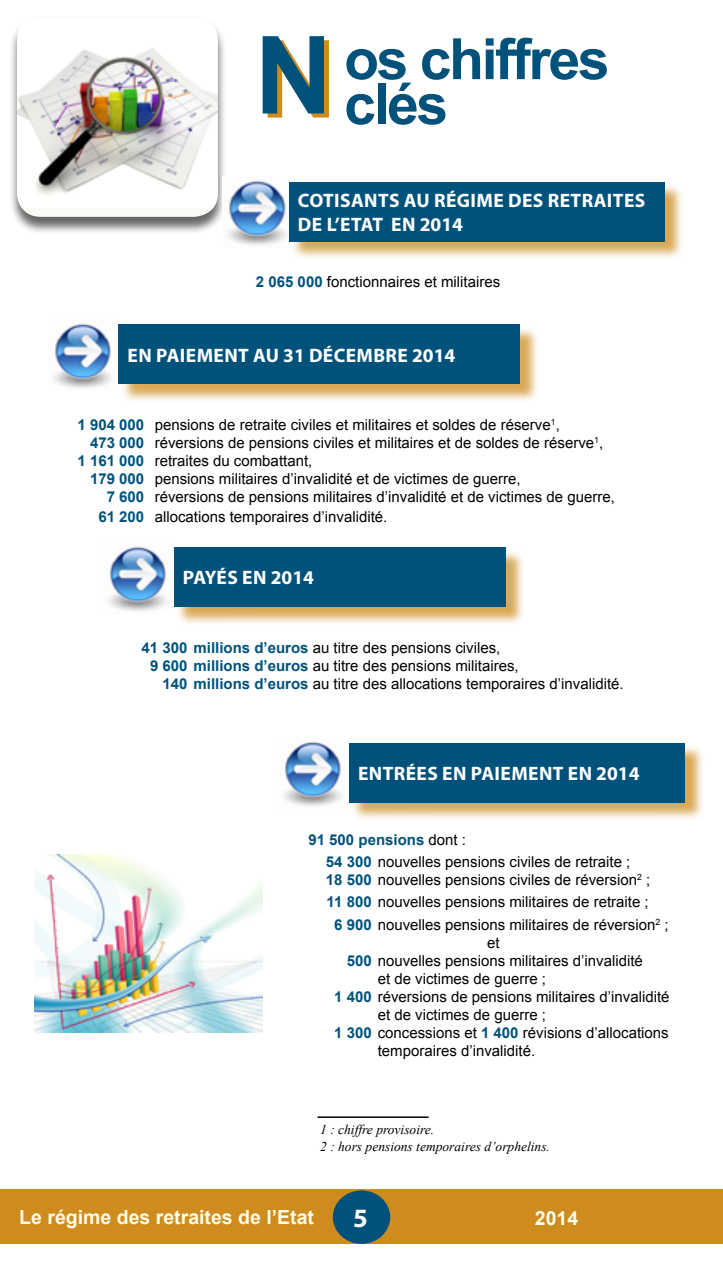
<style>
.page{position:relative;width:723px;height:1263px;background:#fff}
.page>*{position:absolute;margin:0;border:0;box-sizing:border-box;transform-origin:0 0}
.t1{font:700 57px/45px "Arial";letter-spacing:-.04em;color:#00527b}
.t2{font:700 26.55px "Myriad Pro";color:#fff}
.t3{font:700 19.5px/23.4px "Myriad Pro";letter-spacing:.02em;color:#fff}
.t4{font:700 19.5px "Arial";color:#fffde9}
.t5{font:700 19.5px "Myriad Pro";color:#fff}
.t6{font:15px/22.2px "Arial";color:#000}
.t7{font:italic 13.5px/16.2px "Times New Roman";color:#000}
.s1{font-weight:700;color:#00527b}
</style>
<div class="page">
<div style="left:0;top:1189px;width:723px;height:55px;background:#ce8c1e"></div>
<div style="left:333px;top:1190px;width:57px;height:54px;background:#00527c;border-radius:50%"></div>
<img style="left:34px;top:854px;width:229px;height:178px">
<div style="left:352px;top:745px;width:352px;height:75px;background:#ce8c1e;opacity:.75"></div>
<div style="left:349px;top:743px;width:336px;height:59px;background:#00527b"></div>
<img style="left:283px;top:741px;width:59px;height:65px">
<div style="left:9px;top:17px;width:218px;height:218px;background:#000;opacity:.6"></div>
<div style="left:17px;top:16px;width:201px;height:201px;background:#f8fbf4;border-radius:24px"></div>
<img style="left:17px;top:18px;width:201px;height:190px">
<div style="left:121px;top:327px;width:417px;height:75px;background:#ce8c1e;opacity:.75"></div>
<div style="left:119px;top:325px;width:401px;height:59px;background:#00527b"></div>
<img style="left:53px;top:323px;width:59px;height:65px">
<div style="left:177px;top:550px;width:348px;height:75px;background:#ce8c1e;opacity:.75"></div>
<div style="left:174px;top:547px;width:332px;height:60px;background:#00527b"></div>
<img style="left:108px;top:546px;width:59px;height:65px">
<hr style="left:317px;top:1116px;width:111px;height:2px;background:#000">
<div style="left:292px;top:184px;width:391px;height:75px;background:#ce8c1e;opacity:.75"></div>
<div style="left:289px;top:182px;width:376px;height:59px;background:#00527b"></div>
<img style="left:223px;top:177px;width:64px;height:68px">
<h1 class="t1" style="left:255px;top:38px;width:356px;text-indent:89px">os chiffres<br><sup>N</sup> clés</h1>
<h3 class="t3" style="left:298px;top:188px;width:349px">COTISANTS AU RÉGIME DES RETRAITES<br>DE L’ETAT EN 2014</h3>
<p class="t6" style="left:256px;top:271px;width:246px"><span class="s1">2 065 000</span> fonctionnaires et militaires</p>
<h3 class="t3" style="left:128px;top:343px;width:329px">EN PAIEMENT AU 31 DÉCEMBRE 2014</h3>
<p class="t6" style="left:77px;top:414px;width:484px"><span class="s1">1 904 000</span> pensions de retraite civiles et militaires et soldes de réserve<sup>1</sup>,</p>
<p class="t6" style="left:90px;top:432px;width:515px"><span class="s1">473 000</span> réversions de pensions civiles et militaires et de soldes de réserve<sup>1</sup>,</p>
<p class="t6" style="left:77px;top:450px;width:236px"><span class="s1">1 161 000</span> retraites du combattant,</p>
<p class="t6" style="left:90px;top:468px;width:432px"><span class="s1">179 000</span> pensions militaires d’invalidité et de victimes de guerre,</p>
<p class="t6" style="left:107px;top:486px;width:510px"><span class="s1">7 600</span> réversions de pensions militaires d’invalidité et de victimes de guerre,</p>
<p class="t6" style="left:98px;top:506px;width:290px"><span class="s1">61 200</span> allocations temporaires d’invalidité.</p>
<h3 class="t5" style="left:183px;top:565px;width:133px">PAYÉS EN 2014</h3>
<p class="t6" style="left:142px;top:636px;width:360px"><span class="s1">41 300 millions d’euros</span> au titre des pensions civiles,</p>
<p class="t6" style="left:150px;top:654px;width:370px"><span class="s1">9 600 millions d’euros</span> au titre des pensions militaires,</p>
<p class="t6" style="left:162px;top:672px;width:463px"><span class="s1">140 millions d’euros</span> au titre des allocations temporaires d’invalidité.</p>
<h3 class="t3" style="left:358px;top:761px;width:283px">ENTRÉES EN PAIEMENT EN 2014</h3>
<p class="t6" style="left:326px;top:829px;width:306px;text-indent:-17px"><span class="s1">91 500 pensions</span> dont :<br><span class="s1">54 300</span> nouvelles pensions civiles de retraite ;</p>
<p class="t6" style="left:326px;top:869px;width:326px"><span class="s1">18 500</span> nouvelles pensions civiles de réversion<sup>2</sup> ;</p>
<p class="t6" style="left:327px;top:891px;width:324px"><span class="s1">11 800</span> nouvelles pensions militaires de retraite ;</p>
<p class="t6" style="left:334px;top:913px;width:336px"><span class="s1">6 900</span> nouvelles pensions militaires de réversion<sup>2</sup> ;</p>
<p class="t6" style="left:487px;top:931px;width:14px">et</p>
<p class="t6" style="left:347px;top:949px;width:298px"><span class="s1">500</span> nouvelles pensions militaires d’invalidité</p>
<p class="t6" style="left:378px;top:967px;width:170px">et de victimes de guerre ;</p>
<p class="t6" style="left:334px;top:985px;width:337px"><span class="s1">1 400</span> réversions de pensions militaires d’invalidité</p>
<p class="t6" style="left:378px;top:1003px;width:170px">et de victimes de guerre ;</p>
<p class="t6" style="left:334px;top:1021px;width:336px"><span class="s1">1 300</span> concessions et <span class="s1">1 400</span> révisions d’allocations</p>
<p class="t6" style="left:378px;top:1039px;width:159px">temporaires d’invalidité.</p>
<p class="t7" style="left:320px;top:1121px;width:231px">1 : chiffre provisoire.<br>2 : hors pensions temporaires d’orphelins.</p>
<h3 class="t4" style="left:19px;top:1204px;width:296px">Le régime des retraites de l’Etat</h3>
<h2 class="t2" style="left:353px;top:1201px;width:16px">5</h2>
<h3 class="t4" style="left:535px;top:1205px;width:45px">2014</h3>
</div>
